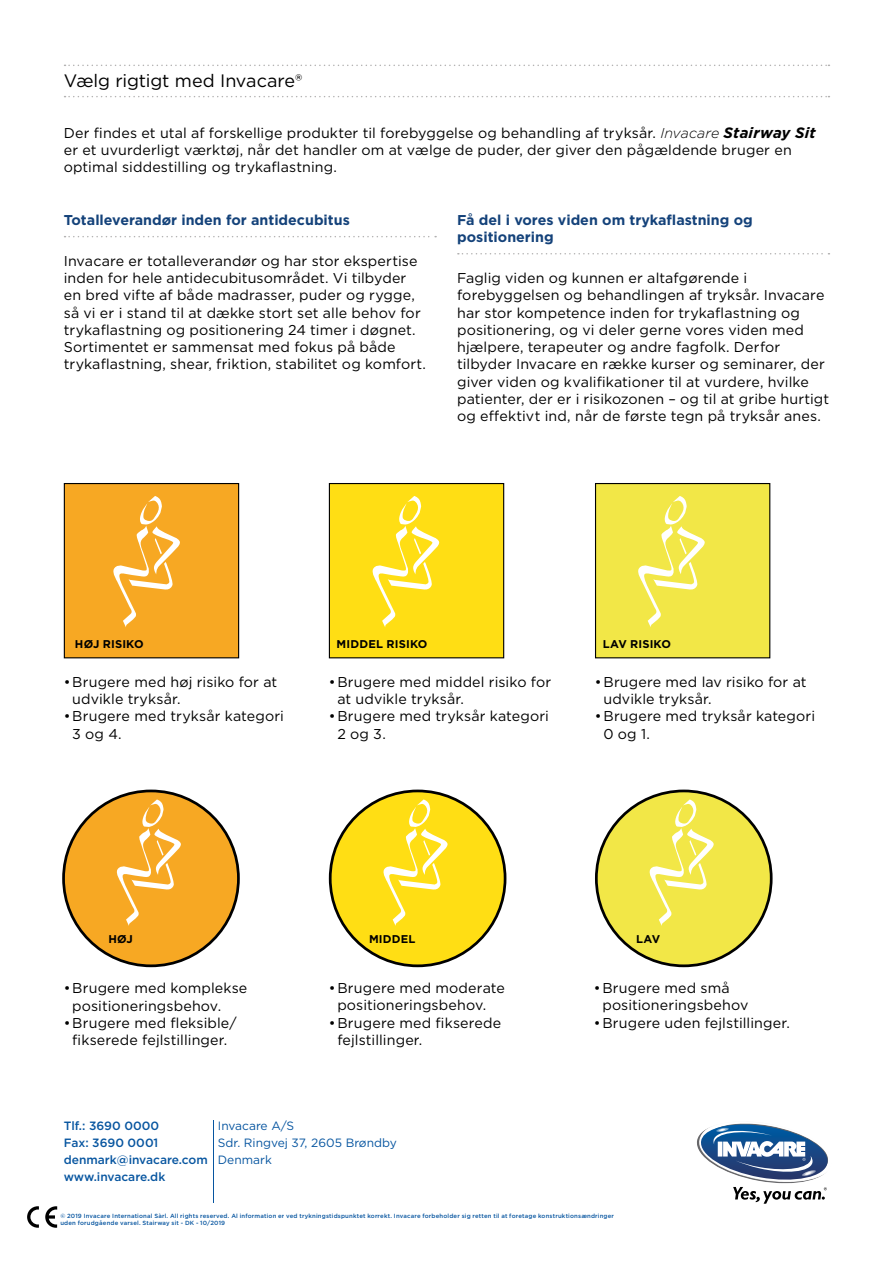
<style>
.page{position:relative;width:893px;height:1263px;background:#fff}
.page>*{position:absolute;margin:0;border:0;box-sizing:border-box;transform-origin:0 0}
.t1{font:18px "Gotham";letter-spacing:-.01em;color:#000}
.t2{font:14.25px/17.2px "Gotham";letter-spacing:.01em;color:#000}
.t3{font:700 14.25px/17.1px "Gotham";color:#14427a}
.t4{font:500 12px/17.2px "Gotham";color:#0755a0}
.t5{font:12px/17.2px "Gotham";color:#0755a0}
.t6{font:700 11.25px "Gotham";letter-spacing:.015em;color:#000}
.t7{font:500 6px/7.2px "Gotham";letter-spacing:.025em;color:#0755a0}
.s1{font-weight:300;font-style:italic}
.s2{font-weight:700;font-style:italic;font-size:15px}
</style>
<div class="page">
<svg style="left:65px;top:65px;width:764px;height:1px"></svg>
<svg style="left:65px;top:96px;width:764px;height:1px"></svg>
<svg style="left:697px;top:1123px;width:131px;height:81px"></svg>
<svg style="left:65px;top:236px;width:371px;height:1px"></svg>
<svg style="left:458px;top:253px;width:371px;height:1px"></svg>
<div style="left:64px;top:483px;width:175px;height:175px;background:#f7a823"></div>
<div style="left:64px;top:483px;width:175px;height:175px;border:1px solid #000"></div>
<div style="left:329px;top:483px;width:175px;height:175px;background:#ffde14"></div>
<div style="left:329px;top:483px;width:175px;height:175px;border:1px solid #000"></div>
<div style="left:595px;top:483px;width:175px;height:175px;background:#f2e747"></div>
<div style="left:595px;top:483px;width:175px;height:175px;border:1px solid #000"></div>
<svg style="left:638px;top:496px;width:67px;height:131px"></svg>
<svg style="left:372px;top:496px;width:67px;height:131px"></svg>
<svg style="left:113px;top:496px;width:67px;height:131px"></svg>
<div style="left:64px;top:791px;width:174px;height:175px;background:#f7a823;border-radius:50%"></div>
<div style="left:330px;top:791px;width:175px;height:175px;background:#ffde14;border-radius:50%"></div>
<div style="left:596px;top:791px;width:175px;height:175px;background:#f2e747;border-radius:50%"></div>
<svg style="left:648px;top:799px;width:66px;height:127px"></svg>
<svg style="left:382px;top:799px;width:66px;height:127px"></svg>
<svg style="left:115px;top:799px;width:66px;height:127px"></svg>
<hr style="left:213px;top:1120px;width:1px;height:82px;background:#0755a0">
<svg style="left:45px;top:1206px;width:12px;height:22px"></svg>
<svg style="left:27px;top:1206px;width:12px;height:22px"></svg>
<p class="t1" style="left:64px;top:69px;width:240px">Vælg rigtigt med Invacare®</p>
<p class="t2" style="left:64px;top:124px;width:753px">Der findes et utal af forskellige produkter til forebyggelse og behandling af tryksår. <span class="s1">Invacare</span> <span class="s2">Stairway Sit </span>er et uvurderligt værktøj, når det handler om at vælge de puder, der giver den pågældende bruger en optimal siddestilling og trykaflastning.</p>
<p class="t3" style="left:64px;top:212px;width:288px">Totalleverandør inden for antidecubitus</p>
<p class="t2" style="left:64px;top:252px;width:364px">Invacare er totalleverandør og har stor ekspertise inden for hele antidecubitusområdet. Vi tilbyder en bred vifte af både madrasser, puder og rygge, så vi er i stand til at dække stort set alle behov for trykaflastning og positionering 24 timer i døgnet.<br>Sortimentet er sammensat med fokus på både trykaflastning, shear, friktion, stabilitet og komfort.</p>
<p class="t3" style="left:457px;top:212px;width:297px">Få del i vores viden om trykaflastning og positionering</p>
<p class="t2" style="left:457px;top:269px;width:374px">Faglig viden og kunnen er altafgørende i forebyggelsen og behandlingen af tryksår. Invacare har stor kompetence inden for trykaflastning og positionering, og vi deler gerne vores viden med hjælpere, terapeuter og andre fagfolk. Derfor tilbyder Invacare en række kurser og seminarer, der giver viden og kvalifikationer til at vurdere, hvilke patienter, der er i risikozonen – og til at gribe hurtigt og effektivt ind, når de første tegn på tryksår anes.</p>
<p class="t6" style="left:75px;top:636px;width:70px">HØJ RISIKO</p>
<p class="t6" style="left:337px;top:636px;width:92px">MIDDEL RISIKO</p>
<p class="t6" style="left:603px;top:636px;width:70px">LAV RISIKO</p>
<p class="t2" style="left:72px;top:673px;width:207px;text-indent:-9px">•Brugere med høj risiko for at udvikle tryksår.</p>
<p class="t2" style="left:72px;top:707px;width:213px;text-indent:-9px">•Brugere med tryksår kategori<br>3 og 4.</p>
<p class="t2" style="left:337px;top:673px;width:215px;text-indent:-9px">•Brugere med middel risiko for at udvikle tryksår.</p>
<p class="t2" style="left:337px;top:707px;width:213px;text-indent:-9px">•Brugere med tryksår kategori<br>2 og 3.</p>
<p class="t2" style="left:603px;top:673px;width:205px;text-indent:-9px">•Brugere med lav risiko for at udvikle tryksår.</p>
<p class="t2" style="left:603px;top:707px;width:213px;text-indent:-9px">•Brugere med tryksår kategori<br>0 og 1.</p>
<p class="t6" style="left:108px;top:932px;width:26px">HØJ</p>
<p class="t6" style="left:369px;top:932px;width:48px">MIDDEL</p>
<p class="t6" style="left:636px;top:932px;width:26px">LAV</p>
<p class="t2" style="left:72px;top:979px;width:177px;text-indent:-9px">•Brugere med komplekse positioneringsbehov.</p>
<p class="t2" style="left:64px;top:1014px;width:174px;text-align:center">•Brugere med fleksible/ fikserede fejlstillinger.</p>
<p class="t2" style="left:337px;top:979px;width:169px;text-indent:-9px">•Brugere med moderate positioneringsbehov.</p>
<p class="t2" style="left:337px;top:1013px;width:165px;text-indent:-9px">•Brugere med fikserede fejlstillinger.</p>
<p class="t4" style="left:64px;top:1117px;width:146px">Tlf.: 3690 0000<br>Fax: 3690 0001 denmark@invacare.com www.invacare.dk</p>
<p class="t5" style="left:218px;top:1116px;width:180px">Invacare A/S<br>Sdr. Ringvej 37, 2605 Brøndby<br>Denmark</p>
<p class="t2" style="left:602px;top:979px;width:148px;text-indent:-9px">•Brugere med små positioneringsbehov</p>
<p class="t2" style="left:594px;top:1014px;width:197px">•Brugere uden fejlstillinger.</p>
<p class="t7" style="left:60px;top:1212px;width:555px">© 2019 Invacare International Sàrl. All rights reserved. Al information er ved trykningstidspunktet korrekt. Invacare forbeholder sig retten til at foretage konstruktionsændringer uden forudgående varsel. Stairway sit - DK - 10/2019</p>
</div>
